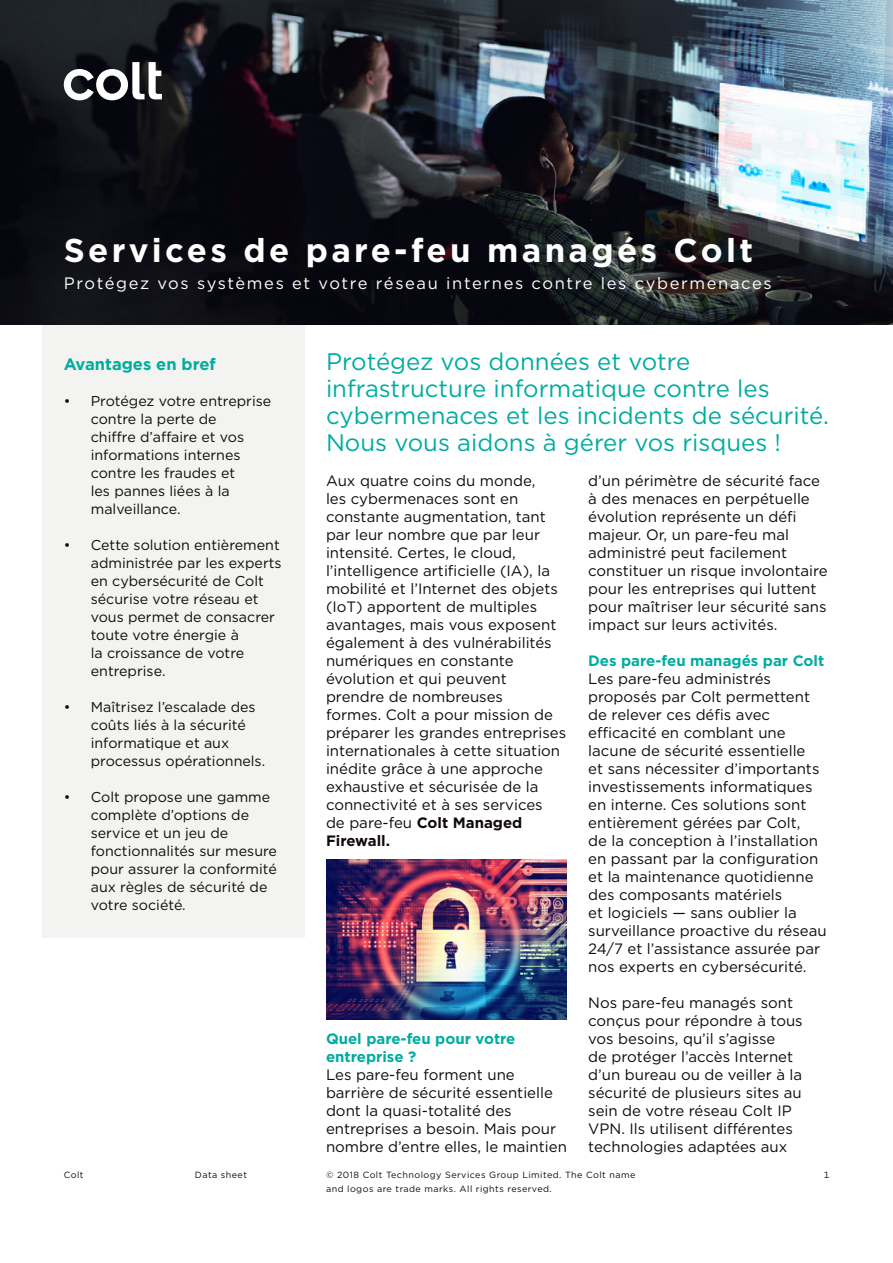
<style>
.page{position:relative;width:893px;height:1263px;background:#fff}
.page>*{position:absolute;margin:0;border:0;box-sizing:border-box;transform-origin:0 0}
.t1{font:700 33px "Gotham";letter-spacing:.1em;color:#fff}
.t2{font:24px/27px "Gotham";color:#00aca0}
.t3{font:16.5px "Gotham";letter-spacing:.1em;color:#fff}
.t4{font:700 16.5px "Gotham";color:#00aca0}
.t5{font:15px/18px "Gotham";color:#110a0c}
.t6{font:700 15px/18px "Gotham";color:#00aca0}
.t7{font:14.25px/18px "Gotham";color:#110a0c}
.t8{font:9px "Gotham";letter-spacing:.05em;color:#110a0c}
.s1{font-weight:700}
</style>
<div class="page">
<img style="left:0;top:0;width:893px;height:325px">
<div style="left:43px;top:325px;width:262px;height:612px;background:#f3f3f1"></div>
<svg style="left:64px;top:62px;width:98px;height:38px"></svg>
<img style="left:326px;top:859px;width:241px;height:161px">
<p class="t1" style="left:64px;top:228px;width:691px">Services de pare-feu managés Colt</p>
<p class="t3" style="left:64px;top:272px;width:709px">Protégez vos systèmes et votre réseau internes contre les cybermenaces</p>
<p class="t4" style="left:64px;top:353px;width:154px">Avantages en bref</p>
<p class="t7" style="left:91px;top:391px;width:182px;text-indent:-27px">• Protégez votre entreprise contre la perte de<br>chiffre d’affaire et vos informations internes contre les fraudes et<br>les pannes liées à la malveillance.</p>
<p class="t7" style="left:91px;top:535px;width:192px;text-indent:-27px">• Cette solution entièrement administrée par les experts en cybersécurité de Colt sécurise votre réseau et vous permet de consacrer toute votre énergie à<br>la croissance de votre entreprise.</p>
<p class="t7" style="left:91px;top:697px;width:176px;text-indent:-27px">• Maîtrisez l’escalade des coûts liés à la sécurité informatique et aux processus opérationnels.</p>
<p class="t7" style="left:91px;top:787px;width:188px;text-indent:-27px">• Colt propose une gamme complète d’options de service et un jeu de fonctionnalités sur mesure pour assurer la conformité aux règles de sécurité de votre société.</p>
<p class="t8" style="left:64px;top:1169px;width:21px">Colt</p>
<p class="t8" style="left:195px;top:1169px;width:54px">Data sheet</p>
<p class="t2" style="left:326px;top:347px;width:504px">Protégez vos données et votre infrastructure informatique contre les cybermenaces et les incidents de sécurité.<br>Nous vous aidons à gérer vos risques !</p>
<p class="t5" style="left:588px;top:471px;width:241px">d’un périmètre de sécurité face à des menaces en perpétuelle évolution représente un défi majeur. Or, un pare-feu mal administré peut facilement constituer un risque involontaire pour les entreprises qui luttent pour maîtriser leur sécurité sans impact sur leurs activités.</p>
<p class="t6" style="left:588px;top:651px;width:238px">Des pare-feu managés par Colt</p>
<p class="t5" style="left:588px;top:669px;width:240px">Les pare-feu administrés proposés par Colt permettent de relever ces défis avec efficacité en comblant une lacune de sécurité essentielle<br>et sans nécessiter d’importants investissements informatiques en interne. Ces solutions sont entièrement gérées par Colt,<br>de la conception à l’installation en passant par la configuration et la maintenance quotidienne des composants matériels<br>et logiciels — sans oublier la surveillance proactive du réseau<br>24/7 et l’assistance assurée par nos experts en cybersécurité.</p>
<p class="t5" style="left:588px;top:993px;width:216px">Nos pare-feu managés sont conçus pour répondre à tous vos besoins, qu’il s’agisse<br>de protéger l’accès Internet d’un bureau ou de veiller à la sécurité de plusieurs sites au sein de votre réseau Colt IP<br>VPN. Ils utilisent différentes technologies adaptées aux</p>
<p class="t5" style="left:326px;top:471px;width:242px">Aux quatre coins du monde,<br>les cybermenaces sont en constante augmentation, tant par leur nombre que par leur intensité. Certes, le cloud, l’intelligence artificielle (IA), la mobilité et l’Internet des objets (IoT) apportent de multiples avantages, mais vous exposent également à des vulnérabilités numériques en constante évolution et qui peuvent prendre de nombreuses<br>formes. Colt a pour mission de préparer les grandes entreprises internationales à cette situation inédite grâce à une approche exhaustive et sécurisée de la connectivité et à ses services<br>de pare-feu <span class="s1">Colt Managed<br>Firewall.</span></p>
<p class="t6" style="left:326px;top:1029px;width:191px">Quel pare-feu pour votre entreprise ?</p>
<p class="t5" style="left:326px;top:1065px;width:242px">Les pare-feu forment une barrière de sécurité essentielle dont la quasi-totalité des entreprises a besoin. Mais pour nombre d’entre elles, le maintien</p>
<p class="t8" style="left:326px;top:1169px;width:311px">© 2018 Colt Technology Services Group Limited. The Colt name</p>
<p class="t8" style="left:824px;top:1169px;width:7px">1</p>
<p class="t8" style="left:326px;top:1183px;width:227px">and logos are trade marks. All rights reserved.</p>
</div>
